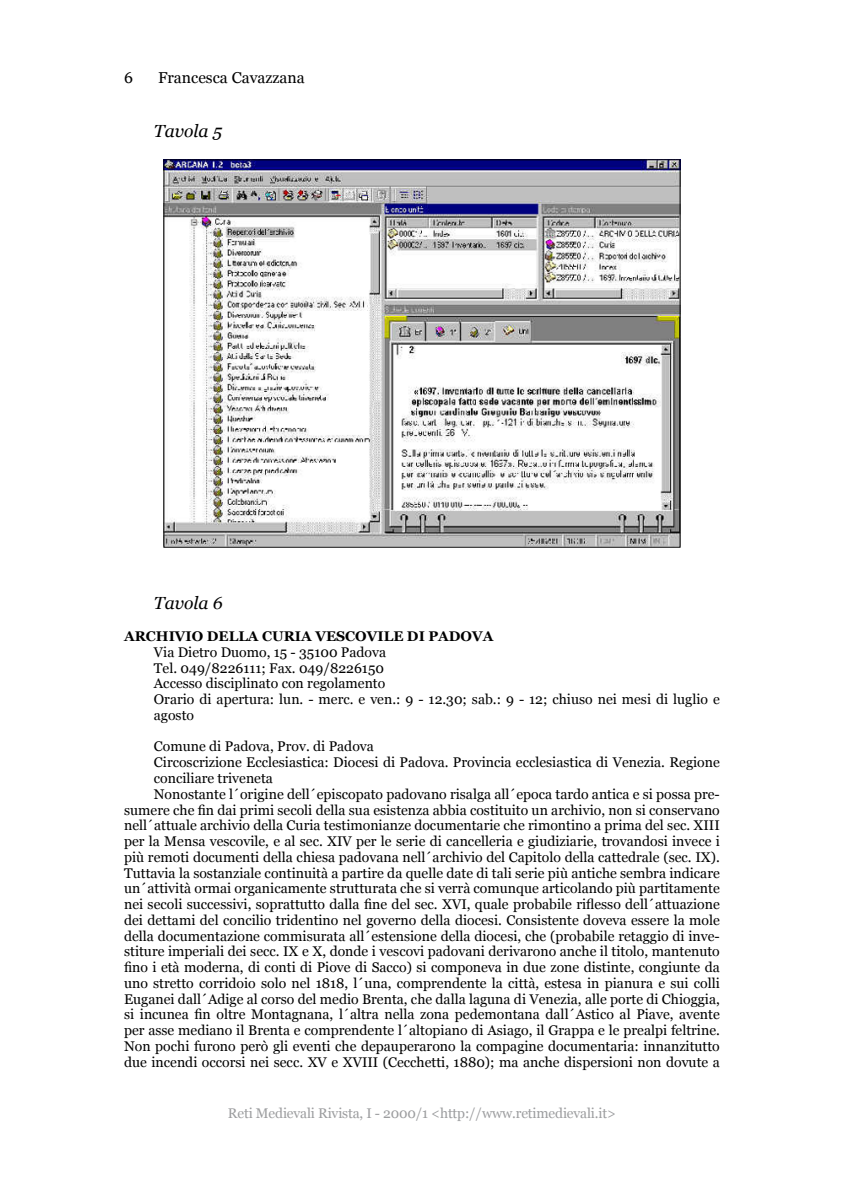
<style>
.page{position:relative;width:844px;height:1191px;background:#fff}
.page>*{position:absolute;margin:0;border:0;box-sizing:border-box;transform-origin:0 0}
.t1{font:italic 17.5px "Georgia";color:#000}
.t2{font:15.75px "Georgia";color:#000}
.t3{font:14px/15.8px "Georgia";color:#000}
.t4{font:14px "Georgia";letter-spacing:-.01em;color:#9c9d9f}
.t5{font:700 14px "Georgia";color:#000}
</style>
<div class="page">
<img style="left:166px;top:162px;width:512px;height:383px">
<p class="t2" style="left:158px;top:68px;width:148px">Francesca Cavazzana</p>
<p class="t1" style="left:154px;top:121px;width:70px">Tavola 5</p>
<p class="t1" style="left:154px;top:593px;width:70px">Tavola 6</p>
<p class="t5" style="left:124px;top:628px;width:370px">ARCHIVIO DELLA CURIA VESCOVILE DI PADOVA</p>
<p class="t3" style="left:154px;top:644px;width:567px">Via Dietro Duomo, 15 - 35100 Padova<br>Tel. 049/8226111; Fax. 049/8226150<br>Accesso disciplinato con regolamento<br>Orario di apertura: lun. - merc. e ven.: 9 - 12.30; sab.: 9 - 12; chiuso nei mesi di luglio e agosto</p>
<p class="t3" style="left:154px;top:738px;width:221px">Comune di Padova, Prov. di Padova</p>
<p class="t3" style="left:154px;top:754px;width:567px">Circoscrizione Ecclesiastica: Diocesi di Padova. Provincia ecclesiastica di Venezia. Regione</p>
<p class="t3" style="left:154px;top:770px;width:120px">conciliare triveneta</p>
<p class="t3" style="left:154px;top:786px;width:567px">Nonostante l´origine dell´episcopato padovano risalga all´epoca tardo antica e si possa pre-</p>
<p class="t3" style="left:124px;top:801px;width:597px">sumere che fin dai primi secoli della sua esistenza abbia costituito un archivio, non si conservano</p>
<p class="t3" style="left:124px;top:817px;width:597px">nell´attuale archivio della Curia testimonianze documentarie che rimontino a prima del sec. XIII</p>
<p class="t3" style="left:124px;top:833px;width:597px">per la Mensa vescovile, e al sec. XIV per le serie di cancelleria e giudiziarie, trovandosi invece i</p>
<p class="t3" style="left:124px;top:849px;width:597px">più remoti documenti della chiesa padovana nell´archivio del Capitolo della cattedrale (sec. IX).</p>
<p class="t3" style="left:124px;top:864px;width:597px">Tuttavia la sostanziale continuità a partire da quelle date di tali serie più antiche sembra indicare</p>
<p class="t3" style="left:124px;top:880px;width:597px">un´attività ormai organicamente strutturata che si verrà comunque articolando più partitamente</p>
<p class="t3" style="left:124px;top:896px;width:597px">nei secoli successivi, soprattutto dalla fine del sec. XVI, quale probabile riflesso dell´attuazione</p>
<p class="t3" style="left:124px;top:912px;width:597px">dei dettami del concilio tridentino nel governo della diocesi. Consistente doveva essere la mole</p>
<p class="t3" style="left:124px;top:927px;width:597px">della documentazione commisurata all´estensione della diocesi, che (probabile retaggio di inve-</p>
<p class="t3" style="left:124px;top:943px;width:597px">stiture imperiali dei secc. IX e X, donde i vescovi padovani derivarono anche il titolo, mantenuto</p>
<p class="t3" style="left:124px;top:959px;width:597px">fino i età moderna, di conti di Piove di Sacco) si componeva in due zone distinte, congiunte da</p>
<p class="t3" style="left:124px;top:975px;width:597px">uno stretto corridoio solo nel 1818, l´una, comprendente la città, estesa in pianura e sui colli</p>
<p class="t3" style="left:124px;top:990px;width:597px">Euganei dall´Adige al corso del medio Brenta, che dalla laguna di Venezia, alle porte di Chioggia,</p>
<p class="t3" style="left:124px;top:1006px;width:597px">si incunea fin oltre Montagnana, l´altra nella zona pedemontana dall´Astico al Piave, avente</p>
<p class="t3" style="left:124px;top:1022px;width:597px">per asse mediano il Brenta e comprendente l´altopiano di Asiago, il Grappa e le prealpi feltrine.</p>
<p class="t3" style="left:124px;top:1038px;width:597px">Non pochi furono però gli eventi che depauperarono la compagine documentaria: innanzitutto</p>
<p class="t3" style="left:124px;top:1053px;width:597px">due incendi occorsi nei secc. XV e XVIII (Cecchetti, 1880); ma anche dispersioni non dovute a</p>
<p class="t4" style="left:228px;top:1105px;width:389px">Reti Medievali Rivista, I - 2000/1 &lt;http://www.retimedievali.it&gt;</p>
</div>
